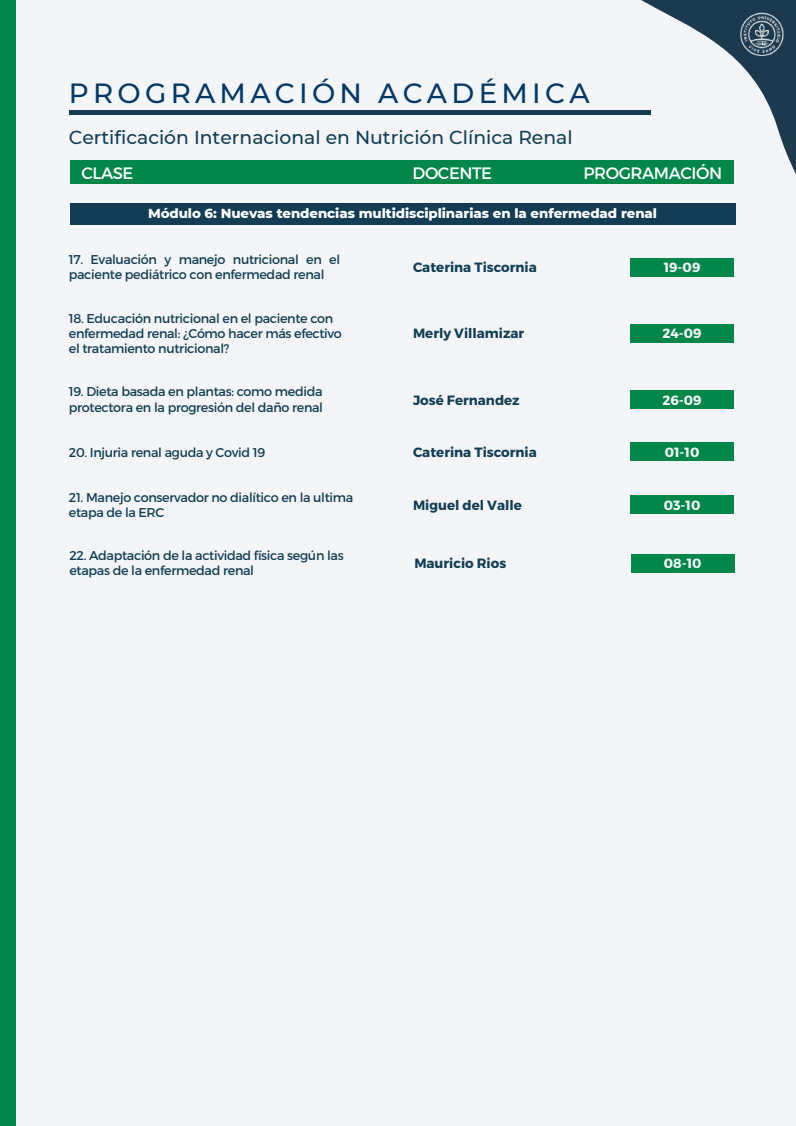
<style>
.page{position:relative;width:796px;height:1126px;background:#fff}
.page>*{position:absolute;margin:0;border:0;box-sizing:border-box;transform-origin:0 0}
.t1{font:500 27.67px "Montserrat";letter-spacing:.155em;color:#023864}
.t2{font:500 18.75px "Montserrat";color:#123d54}
.t3{font:16.5px "Montserrat";letter-spacing:-.025em;color:#fff}
.t4{font:700 13.42px "Montserrat";color:#123d54}
.t5{font:800 13.35px "Montserrat";letter-spacing:-.005em;color:#fff}
.t6{font:700 13.35px "Montserrat";color:#f3f5f9}
.t7{font:12.75px/15.1px "Montserrat";letter-spacing:-.025em;color:#123d54}
</style>
<div class="page">
<div style="left:0;top:0;width:795px;height:1125px;background:#f3f5f9"></div>
<svg style="left:525px;top:0;width:270px;height:260px"></svg>
<img style="left:731px;top:6px;width:59px;height:59px">
<div style="left:630px;top:258px;width:103px;height:18px;background:#008649"></div>
<div style="left:630px;top:324px;width:103px;height:18px;background:#008649"></div>
<div style="left:630px;top:390px;width:103px;height:18px;background:#008649"></div>
<div style="left:70px;top:203px;width:665px;height:22px;background:#123d54"></div>
<div style="left:0;top:0;width:15px;height:1125px;background:#008649"></div>
<div style="left:69px;top:110px;width:581px;height:5px;background:#123d54"></div>
<div style="left:630px;top:442px;width:103px;height:19px;background:#008649"></div>
<div style="left:631px;top:553px;width:103px;height:19px;background:#008649"></div>
<div style="left:630px;top:495px;width:103px;height:18px;background:#008649"></div>
<div style="left:70px;top:161px;width:663px;height:23px;background:#008649"></div>
<h1 class="t1" style="left:69px;top:77px;width:522px">PROGRAMACIÓN ACADÉMICA</h1>
<h2 class="t2" style="left:69px;top:126px;width:505px">Certificación Internacional en Nutrición Clínica Renal</h2>
<p class="t3" style="left:82px;top:162px;width:53px">CLASE</p>
<p class="t3" style="left:412px;top:162px;width:81px">DOCENTE</p>
<p class="t3" style="left:583px;top:162px;width:140px">PROGRAMACIÓN</p>
<p class="t5" style="left:148px;top:205px;width:510px">Módulo 6: Nuevas tendencias multidisciplinarias en la enfermedad renal</p>
<p class="t7" style="left:69px;top:251px;width:273px">17. Evaluación y manejo nutricional en el paciente pediátrico con enfermedad renal</p>
<p class="t4" style="left:413px;top:259px;width:125px">Caterina Tiscornia</p>
<p class="t7" style="left:69px;top:310px;width:274px">18. Educación nutricional en el paciente con enfermedad renal: ¿Cómo hacer más efectivo el tratamiento nutricional?</p>
<p class="t4" style="left:413px;top:325px;width:113px">Merly Villamizar</p>
<p class="t7" style="left:69px;top:383px;width:256px">19. Dieta basada en plantas: como medida protectora en la progresión del daño renal</p>
<p class="t4" style="left:413px;top:391px;width:108px">José Fernandez</p>
<p class="t6" style="left:663px;top:259px;width:38px">19-09</p>
<p class="t6" style="left:662px;top:325px;width:41px">24-09</p>
<p class="t6" style="left:662px;top:391px;width:41px">26-09</p>
<p class="t7" style="left:69px;top:444px;width:198px">20. Injuria renal aguda y Covid 19</p>
<p class="t4" style="left:413px;top:443px;width:125px">Caterina Tiscornia</p>
<p class="t6" style="left:664px;top:443px;width:36px">01-10</p>
<p class="t7" style="left:69px;top:488px;width:286px">21. Manejo conservador no dialítico en la ultima etapa de la ERC</p>
<p class="t6" style="left:663px;top:496px;width:38px">03-10</p>
<p class="t4" style="left:413px;top:496px;width:110px">Miguel del Valle</p>
<p class="t7" style="left:69px;top:547px;width:276px">22. Adaptación de la actividad física según las etapas de la enfermedad renal</p>
<p class="t4" style="left:414px;top:554px;width:93px">Mauricio Rios</p>
<p class="t6" style="left:663px;top:554px;width:39px">08-10</p>
</div>
